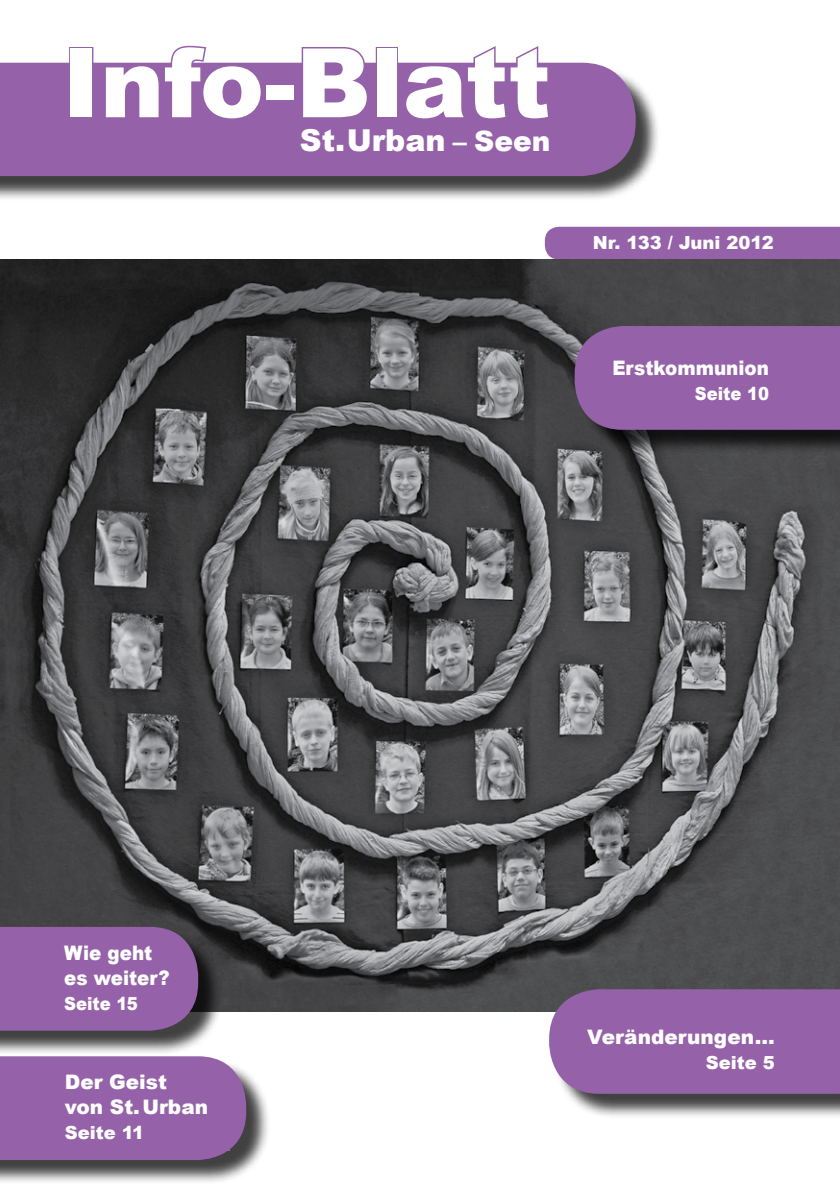
<style>
.page{position:relative;width:840px;height:1191px;background:#fff}
.page>*{position:absolute;margin:0;border:0;box-sizing:border-box;transform-origin:0 0}
.t1{font:900 96px "Arial";color:#fff}
.t2{font:900 30.2px "Arial";color:#fff}
.t3{font:900 20px/25px "Arial";color:#fff}
.t4{font:900 20px/25px "Arial";color:#fff;scale:.91 1}
.t5{font:900 18px "Arial";color:#fff}
.t6{font:900 18px "Arial";color:#fff;scale:.91 1}
.s1{font-size:28px}
</style>
<div class="page">
<div style="left:544px;top:227px;width:295px;height:32px;background:#9561a8"></div>
<div style="left:0;top:66px;width:660px;height:135px;background:#000;opacity:.75"></div>
<svg style="left:0;top:63px;width:635px;height:113px;background:#9465a6"></svg>
<svg style="left:27px;top:48px;width:523px;height:139px;background:#8f649f"></svg>
<div style="left:69px;top:47px;width:24px;height:72px;border:3px solid #9561a8"></div>
<svg style="left:103px;top:45px;width:160px;height:76px"></svg>
<div style="left:264px;top:83px;width:31px;height:18px;border:3px solid #9561a8"></div>
<svg style="left:300px;top:47px;width:70px;height:73px;background:#a67ab6"></svg>
<div style="left:375px;top:47px;width:22px;height:72px;border:3px solid #9561a8"></div>
<svg style="left:403px;top:46px;width:148px;height:76px"></svg>
<div style="left:0;top:1059px;width:271px;height:126px;background:#000;opacity:.75"></div>
<svg style="left:0;top:1056px;width:246px;height:104px;background:#9565a7"></svg>
<div style="left:65px;top:1074px;width:165px;height:77px;background:#9561a8"></div>
<img style="left:0;top:259px;width:839px;height:752px">
<div style="left:577px;top:329px;width:262px;height:126px;background:#000;opacity:.75"></div>
<div style="left:574px;top:326px;width:265px;height:104px;background:#9561a8"></div>
<div style="left:552px;top:992px;width:287px;height:127px;background:#000;opacity:.75"></div>
<div style="left:549px;top:989px;width:290px;height:104px;background:#9561a8"></div>
<div style="left:0;top:930px;width:223px;height:126px;background:#000;opacity:.75"></div>
<div style="left:0;top:927px;width:198px;height:103px;background:#9561a8"></div>
<h1 class="t1" style="left:63px;top:13px;width:489px">Info-Blatt</h1>
<h2 class="t2" style="left:300px;top:119px;width:252px">St.Urban <span class="s1">– Seen</span></h2>
<p class="t5" style="left:592px;top:230px;width:182px">Nr. 133 / Juni 2012</p>
<p class="t4" style="left:612px;top:355px;width:173px">Erstkommunion</p>
<p class="t6" style="left:694px;top:381px;width:83px">Seite 10</p>
<p class="t4" style="left:64px;top:940px;width:117px">Wie geht es weiter?</p>
<p class="t6" style="left:64px;top:990px;width:82px">Seite 15</p>
<p class="t3" style="left:65px;top:1068px;width:145px">Der Geist von St.Urban</p>
<p class="t5" style="left:65px;top:1119px;width:81px">Seite 11</p>
<p class="t3" style="left:587px;top:1023px;width:189px">Veränderungen...</p>
<p class="t5" style="left:705px;top:1049px;width:70px">Seite 5</p>
</div>
